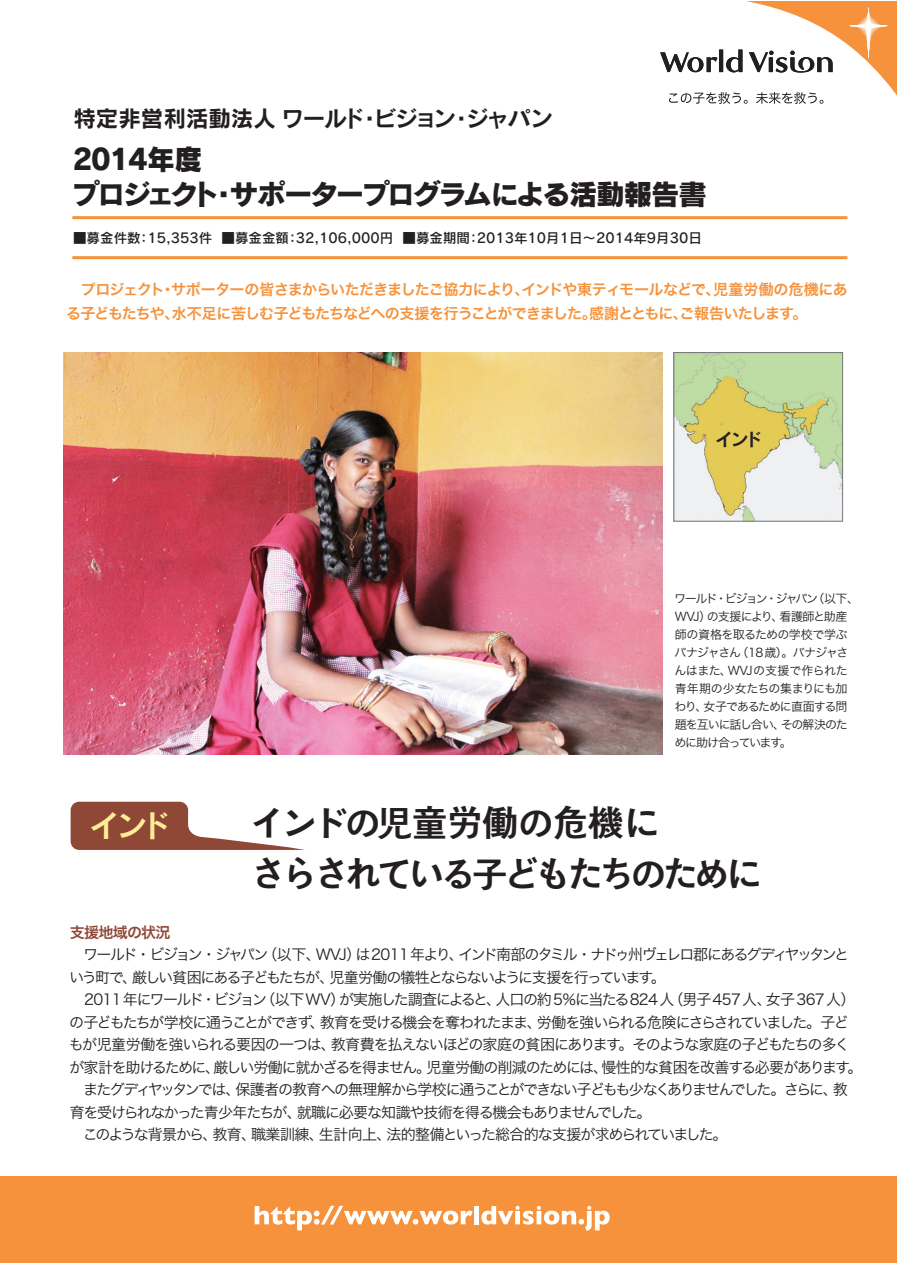
<style>
.page{position:relative;width:897px;height:1263px;background:#fff}
.page>*{position:absolute;margin:0;border:0;box-sizing:border-box;transform-origin:0 0}
.t1{font:36px/51px "Kai Gothic Std W6";letter-spacing:-.12em;color:#231f20}
.t2{font:30px "Rodin Pro B";color:#ffec96}
.t3{font:28.5px/34.5px "Rodin Pro EB";letter-spacing:-.07em;color:#231f20}
.t4{font:22.5px "Rodin Pro B";color:#231f20}
.t5{font:17.4px "Rodin Pro B";color:#231f20}
.t6{font:15px "Hira Kaku Pro W3";letter-spacing:-.095em;color:#231f20}
.t7{font:15px/24px "Hira Kaku Pro N W6";letter-spacing:-.06em;color:#f6923b}
.t8{font:15px "Hira Kaku Pro W3";letter-spacing:-.045em;color:#231f20}
.t9{font:15px "Hira Kaku Pro W3";letter-spacing:-.135em;color:#231f20}
.t10{font:15px "Hira Kaku Pro W3";letter-spacing:-.115em;color:#231f20}
.t11{font:15px "Hira Kaku Pro W3";letter-spacing:-.07em;color:#231f20}
.t12{font:15px "Hira Kaku Pro W3";letter-spacing:-.12em;color:#231f20}
.t13{font:15px "Hira Kaku Pro W6";letter-spacing:-.04em;color:#8f4736}
.t14{font:13.5px "Rodin Pro DB";color:#231f20}
.t15{font:12px/18px "Hira Kaku Pro W3";letter-spacing:-.08em;color:#231f20}
</style>
<div class="page">
<div style="left:1px;top:1177px;width:895px;height:86px;background:#f6923b"></div>
<svg style="left:660px;top:1px;width:236px;height:103px"></svg>
<svg style="left:254px;top:1206px;width:218px;height:24px"></svg>
<hr style="left:474px;top:1206px;width:4px;height:18px;background:#fff">
<svg style="left:481px;top:1206px;width:128px;height:25px"></svg>
<svg style="left:71px;top:802px;width:234px;height:48px"></svg>
<hr style="left:72px;top:256px;width:775px;height:3px;background:#f6933a">
<hr style="left:72px;top:216px;width:775px;height:3px;background:#f6933a">
<img style="left:675px;top:354px;width:165px;height:165px">
<div style="left:673px;top:352px;width:169px;height:169px;border:1px solid #76787b"></div>
<img style="left:64px;top:353px;width:598px;height:402px">
<h3 class="t4" style="left:73px;top:103px;width:481px">特定非営利活動法人ワールド・ビジョン・ジャパン</h3>
<h3 class="t3" style="left:71px;top:141px;width:637px">2014年度<br>プロジェクト・サポータープログラムによる活動報告書</h3>
<p class="t14" style="left:73px;top:229px;width:630px">■募金件数：15,353件 ■募金金額：32,106,000円 ■募金期間：2013年10月1日～2014年9月30日</p>
<p class="t7" style="left:66px;top:277px;width:783px;text-indent:15px">プロジェクト・サポーターの皆さまからいただきましたご協力により、インドや東ティモールなどで、児童労働の危機にある子どもたちや、水不足に苦しむ子どもたちなどへの支援を行うことができました。感謝とともに、ご報告いたします。</p>
<p class="t5" style="left:715px;top:428px;width:49px">インド</p>
<h2 class="t2" style="left:89px;top:806px;width:83px">インド</h2>
<p class="t15" style="left:674px;top:588px;width:186px">ワールド・ビジョン・ジャパン（以下、<br>WVJ）の支援により、看護師と助産師の資格を取るための学校で学ぶバナジャさん（18歳）。バナジャさんはまた、WVJの支援で作られた青年期の少女たちの集まりにも加わり、女子であるために直面する問題を互いに話し合い、その解決のために助け合っています。</p>
<h1 class="t1" style="left:250px;top:797px;width:513px">インドの児童労働の危機に<br>さらされている子どもたちのために</h1>
<p class="t13" style="left:70px;top:918px;width:102px">支援地域の状況</p>
<p class="t9" style="left:83px;top:941px;width:767px">ワールド・ビジョン・ジャパン（以下、WVJ）は 2011 年より、インド南部のタミル・ナドゥ州ヴェレロ郡にあるグディヤッタンと</p>
<p class="t12" style="left:69px;top:963px;width:598px">いう町で、厳しい貧困にある子どもたちが、児童労働の犠牲とならないように支援を行っています。</p>
<p class="t8" style="left:70px;top:986px;width:787px">　2011年にワールド・ビジョン（以下WV）が実施した調査によると、人口の約5％に当たる824人（男子457人、女子367人）</p>
<p class="t6" style="left:69px;top:1008px;width:781px">の子どもたちが学校に通うことができず、教育を受ける機会を奪われたまま、労働を強いられる危険にさらされていました。子ど</p>
<p class="t6" style="left:69px;top:1031px;width:782px">もが児童労働を強いられる要因の一つは、教育費を払えないほどの家庭の貧困にあります。そのような家庭の子どもたちの多く</p>
<p class="t6" style="left:69px;top:1053px;width:794px">が家計を助けるために、厳しい労働に就かざるを得ません。児童労働の削減のためには、慢性的な貧困を改善する必要があります。</p>
<p class="t10" style="left:83px;top:1076px;width:765px">またグディヤッタンでは、保護者の教育への無理解から学校に通うことができない子どもも少なくありませんでした。さらに、教</p>
<p class="t6" style="left:70px;top:1098px;width:583px">育を受けられなかった青少年たちが、就職に必要な知識や技術を得る機会もありませんでした。</p>
<p class="t11" style="left:83px;top:1121px;width:646px">このような背景から、教育、職業訓練、生計向上、法的整備といった総合的な支援が求められていました。</p>
</div>
